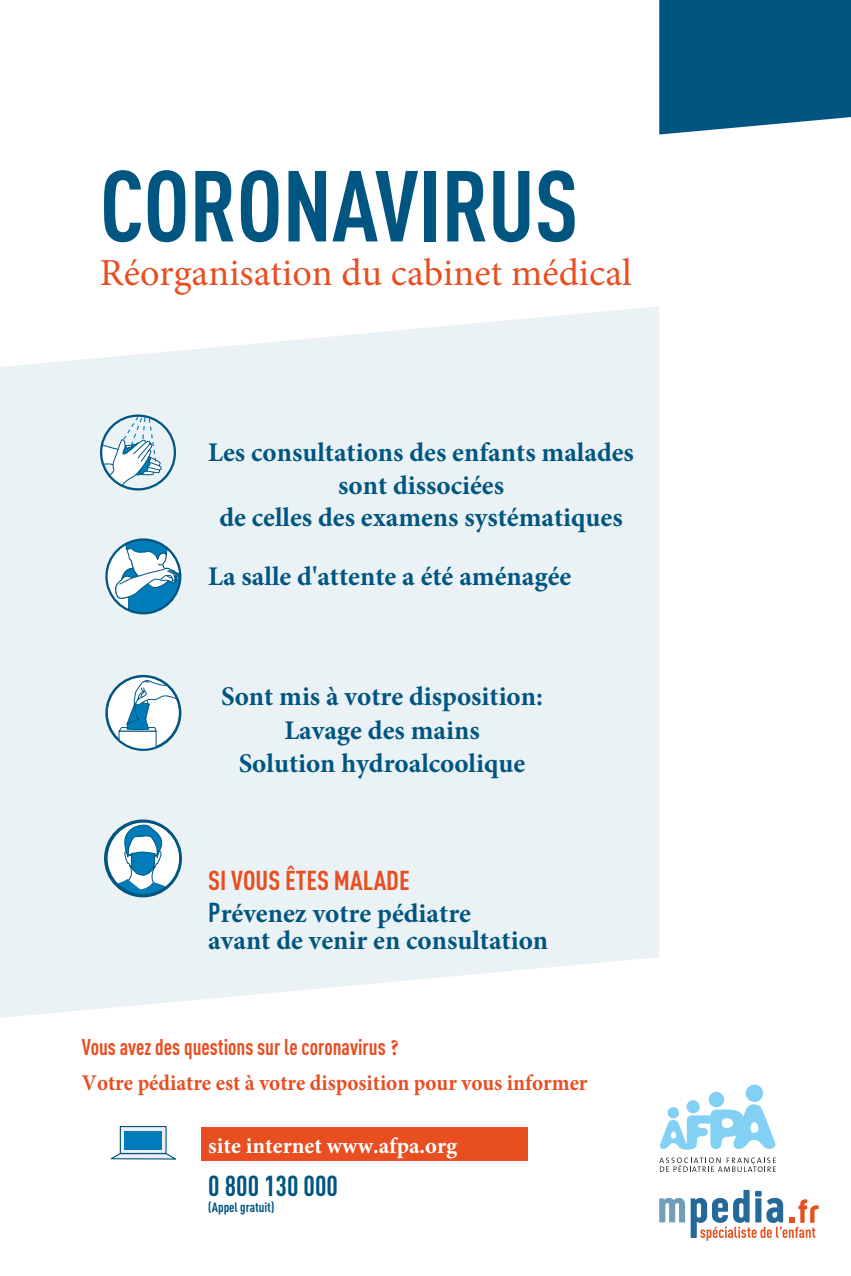
<style>
.page{position:relative;width:851px;height:1276px;background:#fff}
.page>*{position:absolute;margin:0;border:0;box-sizing:border-box;transform-origin:0 0}
.t1{font:700 99px "DIN Cond";color:#005681}
.t2{font:38.25px "Minion Pro";color:#e94e21}
.t3{font:700 28.5px "DIN Cond";color:#005681}
.t4{font:700 27px/32.4px "Minion Pro";color:#005681;text-align:center}
.t5{font:700 27px "DIN Cond";color:#e94e21}
.t6{font:700 22.5px "Minion Pro";color:#e94e21;scale:.94 1}
.t7{font:700 22.5px "DIN Cond";color:#e94e21;scale:.94 1}
.t8{font:700 22.5px "Minion Pro";color:#fff}
.t9{font:700 13.5px "DIN Cond";color:#005681}
.s1{font-family:"DIN Cond"}
.s2{font-family:"Minion Pro"}
</style>
<div class="page">
<svg style="left:0;top:306px;width:659px;height:712px;background:#ecf3f5"></svg>
<svg style="left:659px;top:1190px;width:159px;height:50px"></svg>
<div style="left:745px;top:1084px;width:18px;height:18px;background:#83d0f5;border-radius:50%"></div>
<svg style="left:659px;top:1157px;width:116px;height:15px"></svg>
<div style="left:708px;top:1091px;width:16px;height:16px;background:#83d0f5;border-radius:50%"></div>
<svg style="left:660px;top:1104px;width:115px;height:45px"></svg>
<div style="left:667px;top:1107px;width:11px;height:11px;background:#83d0f5;border-radius:50%"></div>
<div style="left:686px;top:1100px;width:13px;height:13px;background:#83d0f5;border-radius:50%"></div>
<svg style="left:659px;top:0;width:191px;height:134px;background:#0f6087"></svg>
<div style="left:201px;top:1127px;width:326px;height:34px;background:#e94e21"></div>
<svg style="left:110px;top:1126px;width:66px;height:34px"></svg>
<div style="left:124px;top:1130px;width:38px;height:19px;background:#007cba"></div>
<svg style="left:101px;top:416px;width:60px;height:71px"></svg>
<div style="left:100px;top:414px;width:76px;height:76px;border:2px solid #005681;border-radius:50%"></div>
<svg style="left:106px;top:539px;width:74px;height:74px"></svg>
<svg style="left:114px;top:539px;width:66px;height:74px"></svg>
<div style="left:105px;top:538px;width:76px;height:76px;border:2px solid #005681;border-radius:50%"></div>
<svg style="left:105px;top:758px;width:76px;height:138px"></svg>
<div style="left:104px;top:819px;width:78px;height:78px;border:3px solid #005681;border-radius:50%"></div>
<div style="left:105px;top:820px;width:76px;height:76px;border:2px solid #005681;border-radius:50%"></div>
<svg style="left:106px;top:676px;width:74px;height:74px"></svg>
<div style="left:105px;top:675px;width:76px;height:76px;border:2px solid #005681;border-radius:50%"></div>
<h1 class="t1" style="left:100px;top:146px;width:480px">CORONAVIRUS</h1>
<h2 class="t2" style="left:100px;top:247px;width:533px">Réorganisation du cabinet médical</h2>
<p class="t4" style="left:208px;top:436px;width:427px">Les consultations des enfants malades sont dissociées<br>de celles des examens systématiques</p>
<p class="t4" style="left:208px;top:560px;width:364px">La salle d'attente a été aménagée</p>
<p class="t4" style="left:221px;top:679px;width:323px;line-height:33.5px">Sont mis à votre disposition:<br>Lavage des mains<br>Solution hydroalcoolique</p>
<p class="t5" style="left:208px;top:863px;width:203px">SI VOUS ÊTES MALADE</p>
<p class="t4" style="left:208px;top:900px;width:341px;line-height:26.7px;text-align:left"><span class="s1">P</span>révenez votre pédiatre<br>avant de venir en consultation</p>
<p class="t7" style="left:82px;top:1033px;width:338px">Vous avez des questions sur le coronavirus <span class="s2">?</span></p>
<p class="t6" style="left:82px;top:1066px;width:539px">Votre pédiatre est à votre disposition pour vous informer</p>
<p class="t8" style="left:208px;top:1129px;width:250px">site internet www.afpa.org</p>
<p class="t3" style="left:208px;top:1168px;width:131px">0 800 130 000</p>
<p class="t9" style="left:208px;top:1198px;width:68px">(Appel gratuit)</p>
</div>
